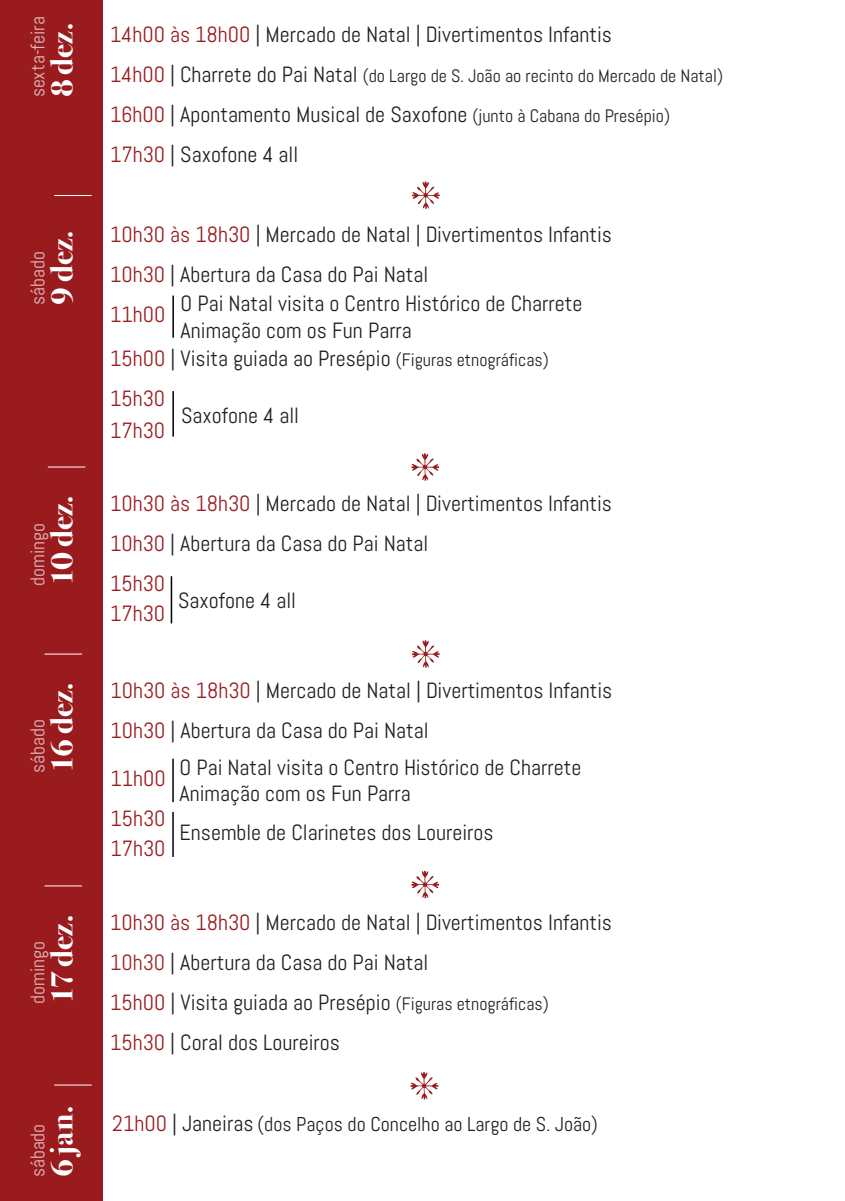
<style>
.page{position:relative;width:845px;height:1201px;background:#fff}
.page>*{position:absolute;margin:0;border:0;box-sizing:border-box;transform-origin:0 0}
.t1{font:700 32px "Bodoni Svntytwo ITC Std";color:#fff}
.t2{font:22px/40px "Abel";color:#231f20}
.t3{font:22px/40px "Abel";color:#991b20}
.t4{font:20px "Abel";color:#231f20}
.t5{font:19.6px "Abel";color:rgb(255 255 255/.7)}
.t6{font:18px "Abel";color:#231f20}
.s1{color:#991b20}
.s2{font-size:22px;color:#991b20}
.s3{font-size:22px}
.s4{font-size:18px}
.s5{color:rgb(153 27 32/.98)}
</style>
<div class="page">
<div style="left:0;top:0;width:102px;height:1201px;background:#991b1e"></div>
<hr style="left:172px;top:295px;width:2px;height:43px;background:#000001">
<hr style="left:172px;top:391px;width:2px;height:45px;background:#000001">
<svg style="left:412px;top:181px;width:28px;height:28px"></svg>
<hr style="left:171px;top:576px;width:1px;height:47px;background:#000001">
<hr style="left:172px;top:758px;width:2px;height:44px;background:#000001">
<hr style="left:172px;top:812px;width:2px;height:45px;background:#000001">
<svg style="left:412px;top:640px;width:27px;height:28px"></svg>
<svg style="left:411px;top:871px;width:28px;height:27px"></svg>
<hr style="left:44px;top:653px;width:38px;height:1px;background:#fff">
<hr style="left:44px;top:885px;width:38px;height:1px;background:#fff">
<hr style="left:48px;top:466px;width:37px;height:1px;background:#fff">
<hr style="left:54px;top:195px;width:38px;height:1px;background:#fff">
<svg style="left:411px;top:453px;width:28px;height:28px"></svg>
<hr style="left:54px;top:1084px;width:38px;height:1px;background:#fff">
<svg style="left:410px;top:1072px;width:28px;height:27px"></svg>
<p class="t5" style="left:25px;top:97px;width:83px;rotate:-90deg">sexta-feira</p>
<h1 class="t1" style="left:43px;top:97px;width:77px;rotate:-90deg">8 dez.</h1>
<h1 class="t1" style="left:43px;top:305px;width:77px;rotate:-90deg">9 dez.</h1>
<p class="t5" style="left:25px;top:305px;width:55px;rotate:-90deg">sábado</p>
<h1 class="t1" style="left:43px;top:586px;width:93px;rotate:-90deg">10 dez.</h1>
<p class="t5" style="left:25px;top:586px;width:64px;rotate:-90deg">domingo</p>
<h1 class="t1" style="left:43px;top:772px;width:92px;rotate:-90deg">16 dez.</h1>
<p class="t5" style="left:25px;top:772px;width:55px;rotate:-90deg">sábado</p>
<h1 class="t1" style="left:43px;top:1004px;width:91px;rotate:-90deg">17 dez.</h1>
<p class="t5" style="left:25px;top:1004px;width:64px;rotate:-90deg">domingo</p>
<h1 class="t1" style="left:43px;top:1177px;width:74px;rotate:-90deg">6 jan.</h1>
<p class="t5" style="left:25px;top:1177px;width:55px;rotate:-90deg">sábado</p>
<p class="t2" style="left:110px;top:14px;width:503px"><span class="s1">14h00 às 18h00</span> | Mercado de Natal | Divertimentos Infantis</p>
<p class="t6" style="left:110px;top:64px;width:614px"><span class="s2">14h00</span> <span class="s3">| Charrete do Pai Natal</span> (do Largo de S. João ao recinto do Mercado de Natal)</p>
<p class="t2" style="left:110px;top:94px;width:561px"><span class="s1">16h00</span> | Apontamento Musical de Saxofone <span class="s4">(junto à Cabana do Presépio)<br></span><span class="s1">17h30</span> | Saxofone 4 all</p>
<p class="t2" style="left:110px;top:214px;width:503px"><span class="s1">10h30 às 18h30</span> | Mercado de Natal | Divertimentos Infantis<br><span class="s1">10h30</span> | Abertura da Casa do Pai Natal<br><span class="s1">11h00</span></p>
<p class="t2" style="left:110px;top:338px;width:440px"><span class="s1">15h00</span> | Visita guiada ao Presépio <span class="s4">(Figuras etnográficas)<br></span><span class="s1">15h30</span></p>
<p class="t3" style="left:110px;top:410px;width:57px">17h30</p>
<p class="t2" style="left:181px;top:290px;width:403px;line-height:26.4px">O Pai Natal visita o Centro Histórico de Charrete<br>Animação com os Fun Parra</p>
<p class="t2" style="left:181px;top:395px;width:119px">Saxofone 4 all</p>
<p class="t2" style="left:110px;top:484px;width:503px"><span class="s1">10h30 às 18h30</span> | Mercado de Natal | Divertimentos Infantis<br><span class="s1">10h30</span> | Abertura da Casa do Pai Natal<br><span class="s1">15h30</span></p>
<p class="t3" style="left:110px;top:594px;width:57px">17h30</p>
<p class="t2" style="left:178px;top:580px;width:119px">Saxofone 4 all</p>
<p class="t2" style="left:110px;top:671px;width:503px"><span class="s1">10h30 às 18h30</span> | Mercado de Natal | Divertimentos Infantis<br><span class="s1">10h30</span> | Abertura da Casa do Pai Natal</p>
<p class="t3" style="left:110px;top:759px;width:57px">11h00<br>15h30</p>
<p class="t3" style="left:110px;top:829px;width:57px">17h30</p>
<p class="t2" style="left:179px;top:754px;width:403px;line-height:26.4px">O Pai Natal visita o Centro Histórico de Charrete<br>Animação com os Fun Parra</p>
<p class="t2" style="left:179px;top:812px;width:315px">Ensemble de Clarinetes dos Loureiros</p>
<p class="t2" style="left:110px;top:902px;width:503px"><span class="s1">10h30 às 18h30</span> | Mercado de Natal | Divertimentos Infantis <span class="s5">10h30</span> | Abertura da Casa do Pai Natal<br><span class="s1">15h00</span> | Visita guiada ao Presépio <span class="s4">(Figuras etnográficas)<br></span><span class="s1">15h30</span> | Coral dos Loureiros</p>
<p class="t4" style="left:112px;top:1111px;width:487px"><span class="s2">21h00</span> <span class="s3">| Janeiras</span> (dos Paços do Concelho ao Largo de S. João)</p>
</div>
